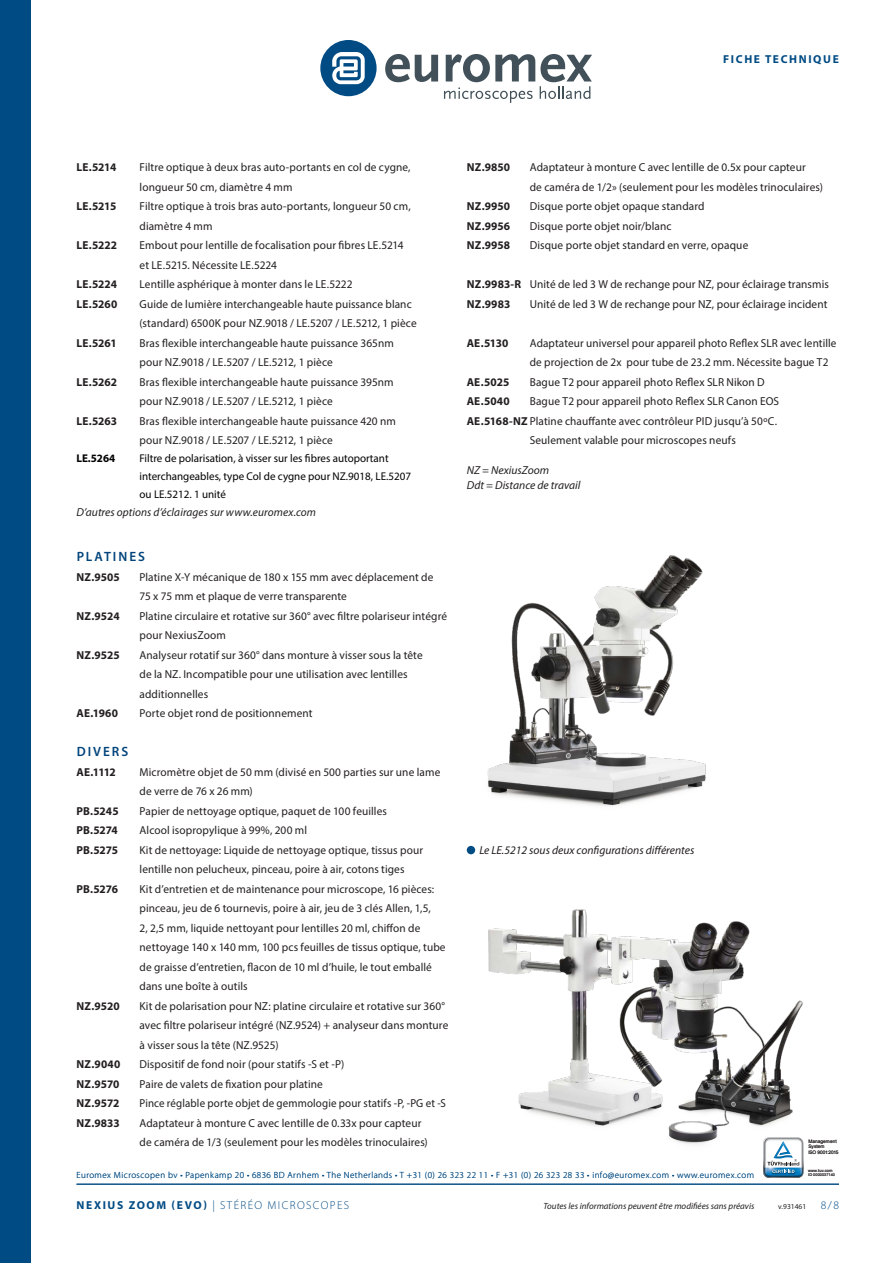
<style>
.page{position:relative;width:893px;height:1263px;background:#fff}
.page>*{position:absolute;margin:0;border:0;box-sizing:border-box;transform-origin:0 0}
.j_tussenkop{font:600 13.5px "Myriad Pro";letter-spacing:.15em;color:#00447b}
.j_accessoires{font:11.55px/19.5px "Myriad Pro";letter-spacing:.01em;color:#231f20}
.j_accessoires-2{font:700 11.55px "Myriad Pro";letter-spacing:.005em;color:#231f20}
.j_onderschrift{font:italic 11.55px "Myriad Pro";color:#231f20}
.j_accessoires-3{font:11.55px "Myriad Pro";letter-spacing:.01em;color:#231f20;scale:.95 1}
.t1{font:300 11.55px "Myriad Pro";letter-spacing:.12em;color:#004b84}
.t2{font:700 11.55px "Myriad Pro";letter-spacing:.14em;color:#004b84}
.j_accessoires-4{font:11.25px/18px "Myriad Pro";color:#000}
.j_accessoires-5{font:700 11.25px "Myriad Pro";color:#000}
.t3{font:300 9px "Myriad Pro";letter-spacing:.05em;color:#004b84}
.t4{font:italic 9px "Myriad Pro";color:#231f20}
._4-Body-tekst{font:7.5px "Myriad Pro";color:#231f20}
.t5{font:4.8px/5.2px "Arial";letter-spacing:.015em;color:#231f20}
.t6{font:4.8px "Arial";letter-spacing:-.025em;color:#231f20}
.t7{font:4.05px "Arial";letter-spacing:.015em;color:#231f20}
.t8{font:3.75px "Arial";letter-spacing:.015em;color:#231f20}
.s1{font-weight:700}
</style>
<div class="page">
<svg style="left:320px;top:40px;width:57px;height:56px"></svg>
<svg style="left:385px;top:54px;width:53px;height:28px"></svg>
<svg style="left:444px;top:54px;width:148px;height:49px"></svg>
<div style="left:0;top:0;width:30px;height:1263px;background:#004b84"></div>
<hr style="left:77px;top:1184px;width:762px;height:1px;background:#004b84">
<svg style="left:763px;top:1155px;width:40px;height:23px"></svg>
<img style="left:488px;top:909px;width:316px;height:246px">
<img style="left:487px;top:555px;width:219px;height:251px">
<div style="left:467px;top:846px;width:8px;height:8px;background:#004b84;border-radius:50%"></div>
<p class="t2" style="left:723px;top:51px;width:117px">FICHE TECHNIQUE</p>
<p class="j_accessoires-2" style="left:77px;top:160px;width:41px">LE.5214</p>
<p class="j_accessoires" style="left:140px;top:157px;width:273px">Filtre optique à deux bras auto-portants en col de cygne, longueur 50 cm, diamètre 4 mm</p>
<p class="j_accessoires-2" style="left:77px;top:199px;width:41px">LE.5215</p>
<p class="j_accessoires" style="left:140px;top:196px;width:273px">Filtre optique à trois bras auto-portants, longueur 50 cm, diamètre 4 mm</p>
<p class="j_accessoires-2" style="left:77px;top:238px;width:42px">LE.5222</p>
<p class="j_accessoires" style="left:140px;top:235px;width:266px">Embout pour lentille de focalisation pour fibres LE.5214 et LE.5215. Nécessite LE.5224</p>
<p class="j_accessoires-2" style="left:77px;top:277px;width:42px">LE.5224</p>
<p class="j_accessoires" style="left:140px;top:274px;width:215px">Lentille asphérique à monter dans le LE.5222</p>
<p class="j_accessoires-2" style="left:77px;top:296px;width:42px">LE.5260</p>
<p class="j_accessoires" style="left:140px;top:294px;width:279px">Guide de lumière interchangeable haute puissance blanc (standard) 6500K pour NZ.9018 / LE.5207 / LE.5212, 1 pièce</p>
<p class="j_accessoires-2" style="left:77px;top:335px;width:42px">LE.5261</p>
<p class="j_accessoires" style="left:140px;top:333px;width:256px">Bras flexible interchangeable haute puissance 365nm pour NZ.9018 / LE.5207 / LE.5212, 1 pièce</p>
<p class="j_accessoires-2" style="left:77px;top:374px;width:42px">LE.5262</p>
<p class="j_accessoires" style="left:140px;top:372px;width:256px">Bras flexible interchangeable haute puissance 395nm pour NZ.9018 / LE.5207 / LE.5212, 1 pièce</p>
<p class="j_accessoires-2" style="left:77px;top:413px;width:42px">LE.5263</p>
<p class="j_accessoires" style="left:140px;top:411px;width:258px">Bras flexible interchangeable haute puissance 420 nm pour NZ.9018 / LE.5207 / LE.5212, 1 pièce</p>
<p class="j_accessoires-5" style="left:77px;top:451px;width:40px">LE.5264</p>
<p class="j_accessoires-4" style="left:140px;top:449px;width:273px">Filtre de polarisation, à visser sur les fibres autoportant interchangeables, type Col de cygne pour NZ.9018, LE.5207 ou LE.5212. 1 unité</p>
<p class="j_onderschrift" style="left:77px;top:505px;width:241px">D’autres options d’éclairages sur www.euromex.com</p>
<p class="j_tussenkop" style="left:77px;top:548px;width:70px">PLATINES</p>
<p class="j_accessoires-2" style="left:77px;top:569px;width:45px">NZ.9505</p>
<p class="j_accessoires" style="left:140px;top:567px;width:295px">Platine X-Y mécanique de 180 x 155 mm avec déplacement de<br>75 x 75 mm et plaque de verre transparente</p>
<p class="j_accessoires-2" style="left:77px;top:608px;width:45px">NZ.9524</p>
<p class="j_accessoires" style="left:140px;top:606px;width:309px">Platine circulaire et rotative sur 360° avec filtre polariseur intégré pour NexiusZoom</p>
<p class="j_accessoires-2" style="left:77px;top:647px;width:45px">NZ.9525</p>
<p class="j_accessoires" style="left:140px;top:645px;width:285px">Analyseur rotatif sur 360° dans monture à visser sous la tête de la NZ. Incompatible pour une utilisation avec lentilles additionnelles</p>
<p class="j_accessoires-2" style="left:77px;top:706px;width:43px">AE.1960</p>
<p class="j_accessoires" style="left:140px;top:703px;width:175px">Porte objet rond de positionnement</p>
<p class="j_tussenkop" style="left:77px;top:743px;width:53px">DIVERS</p>
<p class="j_accessoires-2" style="left:77px;top:764px;width:41px">AE.1112</p>
<p class="j_accessoires" style="left:140px;top:762px;width:302px">Micromètre objet de 50 mm (divisé en 500 parties sur une lame de verre de 76 x 26 mm)</p>
<p class="j_accessoires-2" style="left:77px;top:803px;width:44px">PB.5245</p>
<p class="j_accessoires" style="left:140px;top:801px;width:249px">Papier de nettoyage optique, paquet de 100 feuilles</p>
<p class="j_accessoires-2" style="left:77px;top:823px;width:43px">PB.5274</p>
<p class="j_accessoires" style="left:140px;top:820px;width:169px">Alcool isopropylique à 99%, 200 ml</p>
<p class="j_accessoires-2" style="left:77px;top:842px;width:43px">PB.5275</p>
<p class="j_accessoires" style="left:140px;top:840px;width:285px">Kit de nettoyage: Liquide de nettoyage optique, tissus pour lentille non pelucheux, pinceau, poire à air, cotons tiges</p>
<p class="j_accessoires-2" style="left:77px;top:881px;width:43px">PB.5276</p>
<p class="j_accessoires" style="left:140px;top:879px;width:308px">Kit d’entretien et de maintenance pour microscope, 16 pièces: pinceau, jeu de 6 tournevis, poire à air, jeu de 3 clés Allen, 1,5,<br>2, 2,5 mm, liquide nettoyant pour lentilles 20 ml, chiffon de nettoyage 140 x 140 mm, 100 pcs feuilles de tissus optique, tube de graisse d’entretien, flacon de 10 ml d’huile, le tout emballé dans une boîte à outils</p>
<p class="j_accessoires-2" style="left:77px;top:998px;width:45px">NZ.9520</p>
<p class="j_accessoires" style="left:140px;top:996px;width:310px">Kit de polarisation pour NZ: platine circulaire et rotative sur 360° avec filtre polariseur intégré (NZ.9524) + analyseur dans monture à visser sous la tête (NZ.9525)</p>
<p class="j_accessoires-2" style="left:77px;top:1057px;width:45px">NZ.9040</p>
<p class="j_accessoires" style="left:140px;top:1054px;width:206px">Dispositif de fond noir (pour statifs -S et -P)</p>
<p class="j_accessoires-2" style="left:77px;top:1076px;width:44px">NZ.9570</p>
<p class="j_accessoires" style="left:140px;top:1074px;width:185px">Paire de valets de fixation pour platine</p>
<p class="j_accessoires-2" style="left:77px;top:1096px;width:45px">NZ.9572</p>
<p class="j_accessoires-3" style="left:140px;top:1096px;width:324px">Pince réglable porte objet de gemmologie pour statifs -P, -PG et -S</p>
<p class="j_accessoires-2" style="left:77px;top:1115px;width:45px">NZ.9833</p>
<p class="j_accessoires" style="left:140px;top:1113px;width:290px">Adaptateur à monture C avec lentille de 0.33x pour capteur de caméra de 1/3 (seulement pour les modèles trinoculaires)</p>
<p class="j_accessoires-2" style="left:467px;top:160px;width:45px">NZ.9850</p>
<p class="j_accessoires" style="left:530px;top:157px;width:295px">Adaptateur à monture C avec lentille de 0.5x pour capteur<br>de caméra de 1/2» (seulement pour les modèles trinoculaires)</p>
<p class="j_accessoires-2" style="left:467px;top:199px;width:45px">NZ.9950</p>
<p class="j_accessoires" style="left:530px;top:196px;width:176px">Disque porte objet opaque standard</p>
<p class="j_accessoires-2" style="left:467px;top:218px;width:45px">NZ.9956</p>
<p class="j_accessoires" style="left:530px;top:216px;width:143px">Disque porte objet noir/blanc</p>
<p class="j_accessoires-2" style="left:467px;top:238px;width:45px">NZ.9958</p>
<p class="j_accessoires" style="left:530px;top:235px;width:220px">Disque porte objet standard en verre, opaque</p>
<p class="j_accessoires" style="left:467px;top:274px;width:364px"><span class="s1">NZ.9983-R</span> Unité de led 3 W de rechange pour NZ, pour éclairage transmis</p>
<p class="j_accessoires-2" style="left:467px;top:296px;width:45px">NZ.9983</p>
<p class="j_accessoires" style="left:530px;top:294px;width:299px">Unité de led 3 W de rechange pour NZ, pour éclairage incident</p>
<p class="j_accessoires-2" style="left:467px;top:335px;width:43px">AE.5130</p>
<p class="j_accessoires" style="left:530px;top:333px;width:308px">Adaptateur universel pour appareil photo Reflex SLR avec lentille de projection de 2x pour tube de 23.2 mm. Nécessite bague T2</p>
<p class="j_accessoires-2" style="left:467px;top:374px;width:44px">AE.5025</p>
<p class="j_accessoires" style="left:530px;top:372px;width:236px">Bague T2 pour appareil photo Reflex SLR Nikon D</p>
<p class="j_accessoires-2" style="left:467px;top:394px;width:44px">AE.5040</p>
<p class="j_accessoires" style="left:530px;top:391px;width:251px">Bague T2 pour appareil photo Reflex SLR Canon EOS</p>
<p class="j_accessoires" style="left:530px;top:411px;width:249px;text-indent:-63px"><span class="s1">AE.5168-NZ</span> Platine chauffante avec contrôleur PID jusqu’à 50ºC.<br>Seulement valable pour microscopes neufs</p>
<p class="j_onderschrift" style="left:467px;top:463px;width:84px">NZ = NexiusZoom</p>
<p class="j_onderschrift" style="left:467px;top:478px;width:115px">Ddt = Distance de travail</p>
<p class="j_onderschrift" style="left:479px;top:843px;width:217px">Le LE.5212 sous deux configurations différentes</p>
<p class="t5" style="left:808px;top:1138px;width:30px">Management<br>System</p>
<p class="t6" style="left:808px;top:1149px;width:32px">ISO 9001:2015</p>
<p class="t7" style="left:808px;top:1168px;width:26px">www.tuv.com</p>
<p class="t8" style="left:808px;top:1172px;width:28px">ID 0000037140</p>
<p class="t3" style="left:77px;top:1169px;width:679px">Euromex Microscopen bv • Papenkamp 20 • 6836 BD Arnhem • The Netherlands • T +31 (0) 26 323 22 11 • F +31 (0) 26 323 28 33 • info@euromex.com • www.euromex.com</p>
<p class="t1" style="left:77px;top:1198px;width:274px"><span class="s1">NEXIUS ZOOM (EVO)</span> | STÉRÉO MICROSCOPES</p>
<p class="t4" style="left:543px;top:1200px;width:212px">Toutes les informations peuvent être modifiées sans préavis</p>
<p class="_4-Body-tekst" style="left:778px;top:1202px;width:29px">v.931461</p>
<p class="t1" style="left:821px;top:1198px;width:20px">8/8</p>
</div>
